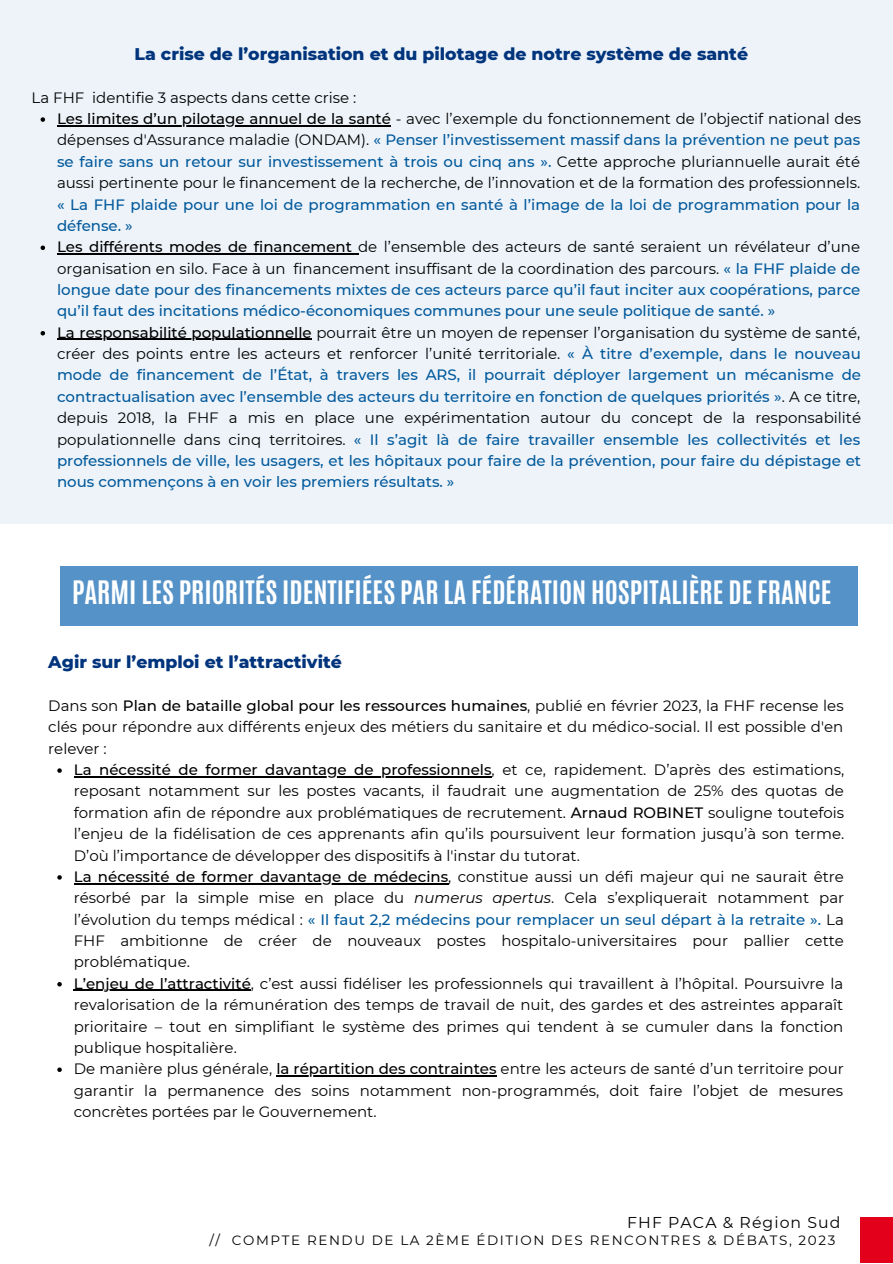
<style>
.page{position:relative;width:893px;height:1264px;background:#fff}
.page>*{position:absolute;margin:0;border:0;box-sizing:border-box;transform-origin:0 0}
.t1{font:700 27px "Antonio";color:#fff}
.t2{font:800 17.25px "Montserrat";color:#00347c}
.t3{font:15.75px "Montserrat";letter-spacing:.07em;color:#000}
.t4{font:15px/21.3px "Montserrat";color:#000;text-align:justify}
.t5{font:500 15px/21.3px "Montserrat";color:#01599c}
.t6{font:13.5px "Montserrat";letter-spacing:.12em;color:#000}
.s1{font-weight:500}
.s2{font-weight:500;color:#01599c}
.s3{color:#000}
.s4{font-weight:400;color:#000}
.s5{font-style:italic}
</style>
<div class="page">
<div style="left:0;top:0;width:892px;height:523px;background:#edf3f9"></div>
<svg style="left:41px;top:117px;width:4px;height:5px"></svg>
<hr style="left:57px;top:125px;width:334px;height:1px;background:#000">
<svg style="left:41px;top:245px;width:4px;height:5px"></svg>
<hr style="left:57px;top:253px;width:295px;height:1px;background:#000">
<svg style="left:41px;top:331px;width:4px;height:4px"></svg>
<hr style="left:57px;top:339px;width:255px;height:1px;background:#000">
<div style="left:61px;top:566px;width:796px;height:59px;background:#5592c8"></div>
<svg style="left:57px;top:768px;width:5px;height:4px"></svg>
<hr style="left:74px;top:776px;width:417px;height:1px;background:#000">
<svg style="left:57px;top:875px;width:5px;height:4px"></svg>
<hr style="left:74px;top:883px;width:374px;height:1px;background:#000">
<svg style="left:57px;top:982px;width:5px;height:4px"></svg>
<hr style="left:74px;top:989px;width:177px;height:2px;background:#000">
<svg style="left:57px;top:1067px;width:5px;height:4px"></svg>
<hr style="left:276px;top:1075px;width:220px;height:1px;background:#000">
<div style="left:860px;top:1216px;width:32px;height:46px;background:#e2001a"></div>
<p class="t2" style="left:135px;top:43px;width:615px">La crise de l’organisation et du pilotage de notre système de santé</p>
<p class="t4" style="left:32px;top:87px;width:326px">La FHF identifie 3 aspects dans cette crise :</p>
<p class="t4" style="left:57px;top:108px;width:805px"><span class="s1">Les limites d’un pilotage annuel de la santé</span> - avec l’exemple du fonctionnement de l’objectif national des dépenses d'Assurance maladie (ONDAM). <span class="s2">« Penser l’investissement massif dans la prévention ne peut pas se faire sans un retour sur investissement à trois ou cinq ans ».</span> Cette approche pluriannuelle aurait été aussi pertinente pour le financement de la recherche, de l’innovation et de la formation des professionnels.</p>
<p class="t5" style="left:57px;top:193px;width:805px">« La FHF plaide pour une loi de programmation en santé à l’image de la loi de programmation pour la défense. »<br><span class="s3">Les différents modes de financement</span> <span class="s4">de l’ensemble des acteurs de santé seraient un révélateur d’une organisation en silo. Face à un financement insuffisant de la coordination des parcours.</span> « la FHF plaide de longue date pour des financements mixtes de ces acteurs parce qu’il faut inciter aux coopérations, parce qu’il faut des incitations médico-économiques communes pour une seule politique de santé. »<br><span class="s3">La responsabilité populationnelle</span> <span class="s4">pourrait être un moyen de repenser l’organisation du système de santé, créer des points entre les acteurs et renforcer l’unité territoriale.</span> « À titre d’exemple, dans le nouveau mode de financement de l’État, à travers les ARS, il pourrait déployer largement un mécanisme de contractualisation avec l’ensemble des acteurs du territoire en fonction de quelques priorités »<span class="s4">. A ce titre, depuis 2018, la FHF a mis en place une expérimentation autour du concept de la responsabilité populationnelle dans cinq territoires.</span> « Il s’agit là de faire travailler ensemble les collectivités et les professionnels de ville, les usagers, et les hôpitaux pour faire de la prévention, pour faire du dépistage et nous commençons à en voir les premiers résultats. »</p>
<h1 class="t1" style="left:72px;top:573px;width:760px">PARMI LES PRIORITÉS IDENTIFIÉES PAR LA FÉDÉRATION HOSPITALIÈRE DE FRANCE</h1>
<p class="t2" style="left:48px;top:651px;width:295px">Agir sur l’emploi et l’attractivité</p>
<p class="t4" style="left:48px;top:695px;width:796px">Dans son <span class="s1">Plan de bataille global pour les ressources humaines</span>, publié en février 2023, la FHF recense les clés pour répondre aux différents enjeux des métiers du sanitaire et du médico-social. Il est possible d'en relever :</p>
<p class="t4" style="left:74px;top:759px;width:772px;text-align:left"><span class="s1">La nécessité de former davantage de professionnels</span>, et ce, rapidement. D’après des estimations, reposant notamment sur les postes vacants, il faudrait une augmentation de 25% des quotas de formation afin de répondre aux problématiques de recrutement. <span class="s1">Arnaud ROBINET</span> souligne toutefois l’enjeu de la fidélisation de ces apprenants afin qu’ils poursuivent leur formation jusqu’à son terme.<br>D’où l’importance de développer des dispositifs à l'instar du tutorat.<br><span class="s1">La nécessité de former davantage de médecins</span>, constitue aussi un défi majeur qui ne saurait être résorbé par la simple mise en place du <span class="s5">numerus apertus</span>. Cela s’expliquerait notamment par l’évolution du temps médical : <span class="s2">« Il faut 2,2 médecins pour remplacer un seul départ à la retraite ».</span> La FHF ambitionne de créer de nouveaux postes hospitalo-universitaires pour pallier cette problématique.<br><span class="s1">L’enjeu de l’attractivité</span>, c’est aussi fidéliser les professionnels qui travaillent à l’hôpital. Poursuivre la revalorisation de la rémunération des temps de travail de nuit, des gardes et des astreintes apparaît prioritaire – tout en simplifiant le système des primes qui tendent à se cumuler dans la fonction publique hospitalière.<br>De manière plus générale, <span class="s1">la répartition des contraintes</span> entre les acteurs de santé d’un territoire pour garantir la permanence des soins notamment non-programmés, doit faire l’objet de mesures concrètes portées par le Gouvernement.</p>
<p class="t3" style="left:627px;top:1212px;width:215px">FHF PACA &amp; Région Sud</p>
<p class="t6" style="left:209px;top:1231px;width:627px">// COMPTE RENDU DE LA 2ÈME ÉDITION DES RENCONTRES &amp; DÉBATS, 2023</p>
</div>
